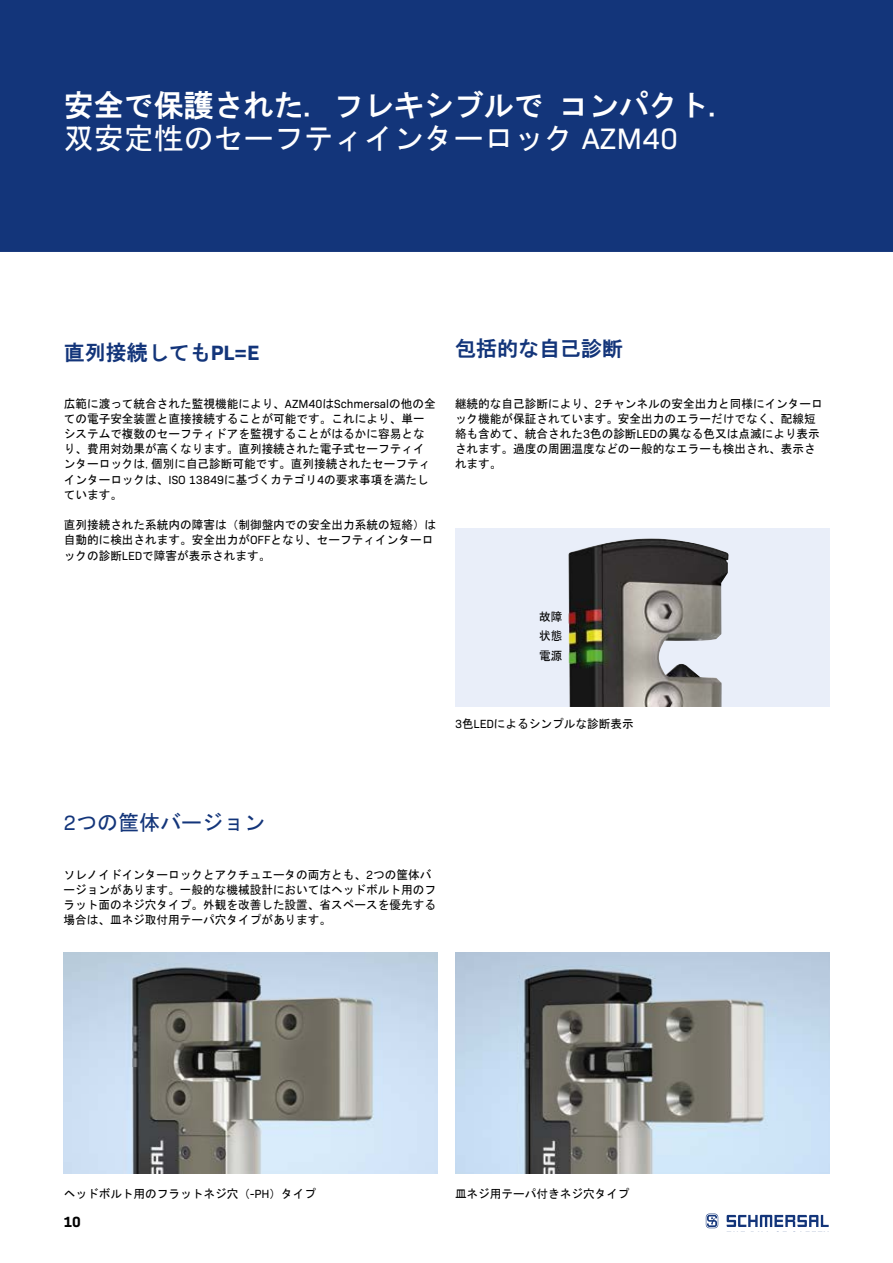
<style>
.page{position:relative;width:893px;height:1263px;background:#fff}
.page>*{position:absolute;margin:0;border:0;box-sizing:border-box;transform-origin:0 0}
.t1{font:30px "HG Gothic E";color:#fff}
.t2{font:30px "MS Gothic";color:#fff}
.t3{font:21px "HG Gothic E";color:#13357a}
.t4{font:21px "MS Gothic";color:#13357a}
.t5{font:700 15px "Bio Sans";color:#000}
.t6{font:12px/15.1px "MS Gothic";color:#000}
.s1{font-family:"Bio Sans"}
.s2{font-family:"Bio Sans";font-weight:700}
</style>
<div class="page">
<svg style="left:727px;top:1215px;width:102px;height:12px"></svg>
<svg style="left:706px;top:1213px;width:12px;height:15px"></svg>
<div style="left:455px;top:528px;width:374px;height:179px;background:#e9eef9"></div>
<img style="left:568px;top:538px;width:161px;height:169px">
<img style="left:455px;top:953px;width:374px;height:221px">
<img style="left:64px;top:953px;width:374px;height:221px">
<div style="left:0;top:0;width:893px;height:252px;background:#13357a"></div>
<h1 class="t1" style="left:64px;top:90px;width:662px">安全で保護された. フレキシブルで コンパクト.</h1>
<h1 class="t2" style="left:64px;top:124px;width:616px">双安定性のセーフティインターロック <span class="s1">AZM40</span></h1>
<h2 class="t3" style="left:64px;top:342px;width:197px">直列接続しても<span class="s2">PL=E</span></h2>
<p class="t6" style="left:64px;top:396px;width:373px">広範に渡って統合された監視機能により、<span class="s1">AZM40</span>は<span class="s1">Schmersal</span>の他の全ての電子安全装置と直接接続することが可能です。これにより、単一システムで複数のセーフティドアを監視することがはるかに容易となり、費用対効果が高くなります。直列接続された電子式セーフティインターロックは,個別に自己診断可能です。直列接続されたセーフティインターロックは、<span class="s1">ISO 13849</span>に基づくカテゴリ<span class="s1">4</span>の要求事項を満たしています。</p>
<p class="t6" style="left:64px;top:517px;width:374px">直列接続された系統内の障害は（制御盤内での安全出力系統の短絡）は自動的に検出されます。安全出力が<span class="s1">OFF</span>となり、セーフティインターロックの診断<span class="s1">LED</span>で障害が表示されます。</p>
<h2 class="t3" style="left:455px;top:338px;width:169px">包括的な自己診断</h2>
<p class="t6" style="left:455px;top:396px;width:369px">継続的な自己診断により、<span class="s1">2</span>チャンネルの安全出力と同様にインターロック機能が保証されています。安全出力のエラーだけでなく、配線短絡も含めて、統合された<span class="s1">3</span>色の診断<span class="s1">LED</span>の異なる色又は点滅により表示されます。過度の周囲温度などの一般的なエラーも検出され、表示されます。</p>
<p class="t6" style="left:539px;top:606px;width:25px;line-height:19.5px;text-align:justify">故障状態電源</p>
<p class="t6" style="left:455px;top:716px;width:180px"><span class="s1">3</span>色<span class="s1">LED</span>によるシンプルな診断表示</p>
<h2 class="t4" style="left:63px;top:812px;width:203px"><span class="s1">2</span>つの筐体バージョン</h2>
<p class="t6" style="left:63px;top:867px;width:374px">ソレノイドインターロックとアクチュエータの両方とも、<span class="s1">2</span>つの筐体バージョンがあります。一般的な機械設計においてはヘッドボルト用のフラット面のネジ穴タイプ。外観を改善した設置、省スペースを優先する場合は、皿ネジ取付用テーパ穴タイプがあります。</p>
<p class="t6" style="left:64px;top:1186px;width:254px">ヘッドボルト用のフラットネジ穴（<span class="s1">-PH</span>）タイプ</p>
<p class="t6" style="left:455px;top:1186px;width:176px">皿ネジ用テーパ付きネジ穴タイプ</p>
<p class="t5" style="left:63px;top:1210px;width:19px">10</p>
</div>
